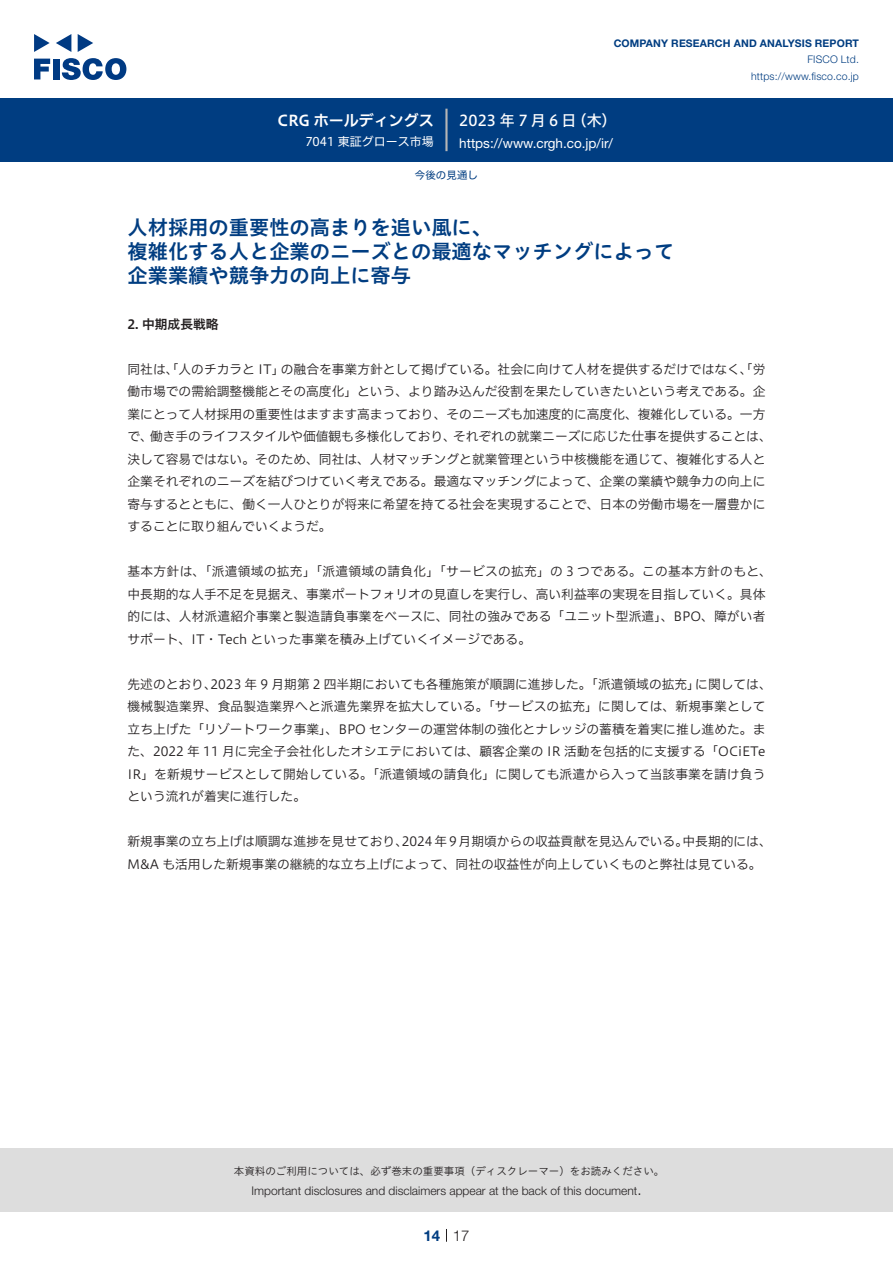
<style>
.page{position:relative;width:893px;height:1263px;background:#fff}
.page>*{position:absolute;margin:0;border:0;box-sizing:border-box;transform-origin:0 0}
.t1{font:20.25px/24px "Hiragino UD Sans Std W6";color:#003d81}
.t2{font:15px "Hiragino UD Sans F Std N W5";letter-spacing:.215em;color:#fff}
.t3{font:15px "Hiragino UD Sans F Std N W6";color:#fff}
.t4{font:300 15px "Helvetica Neue LT Std";color:#231f20}
.t5{font:700 15px "Helvetica Neue LT Std";color:#003d81}
.t6{font:13.5px "Helvetica Neue LT Std";color:#fff}
.t7{font:12.75px/22.5px "Hiragino UD Sans F Std N W3";color:#231f20}
.t8{font:12.75px "Hiragino UD Sans F Std N W6";color:#231f20}
.t9{font:300 12px "Helvetica Neue LT Std";color:#231f20}
.t10{font:12px "Hiragino UD Sans F Std N W4";color:#fff}
.t11{font:10.5px "Hiragino UD Sans Std W3";color:#231f20}
.t12{font:700 10.5px "Helvetica Neue LT Std";letter-spacing:.015em;color:#003d81}
.t13{font:300 10.5px/16.5px "Helvetica Neue LT Std";letter-spacing:.015em;color:#003d81;text-align:right}
.t14{font:10.5px "Hiragino UD Sans F Std N W4";color:#003d81}
</style>
<div class="page">
<div style="left:0;top:1148px;width:893px;height:64px;background:#ddd"></div>
<svg style="left:34px;top:59px;width:16px;height:20px"></svg>
<div style="left:53px;top:59px;width:6px;height:20px;background:#003a83"></div>
<svg style="left:62px;top:58px;width:64px;height:22px"></svg>
<svg style="left:34px;top:34px;width:16px;height:18px"></svg>
<svg style="left:78px;top:34px;width:15px;height:18px"></svg>
<svg style="left:56px;top:34px;width:15px;height:18px"></svg>
<div style="left:0;top:98px;width:893px;height:64px;background:#003d81"></div>
<hr style="left:445px;top:109px;width:3px;height:42px;background:#b5b5b6">
<svg style="left:446px;top:1229px;width:1px;height:13px"></svg>
<p class="t3" style="left:278px;top:109px;width:158px">CRG ホールディングス</p>
<p class="t10" style="left:305px;top:132px;width:130px">7041 東証グロース市場</p>
<p class="t12" style="left:614px;top:37px;width:247px">COMPANY RESEARCH AND ANALYSIS REPORT</p>
<p class="t13" style="left:751px;top:51px;width:109px">FISCO Ltd. https://www.fisco.co j p.</p>
<p class="t2" style="left:459px;top:109px;width:119px">2023年7月6日</p>
<p class="t2" style="left:572px;top:109px;width:46px">（木(</p>
<p class="t6" style="left:459px;top:135px;width:155px">https://www.crgh. c o j p. /i r/</p>
<p class="t14" style="left:415px;top:167px;width:64px">今後の見通し</p>
<h1 class="t1" style="left:128px;top:214px;width:548px">人材採用の重要性の高まりを追い風に、<br>複雑化する人と企業のニーズとの最適なマッチングによって企業業績や競争力の向上に寄与</h1>
<p class="t8" style="left:128px;top:314px;width:93px">2. 中期成長戦略</p>
<p class="t7" style="left:281px;top:357px;width:486px">の融合を事業方針として掲げている。社会に向けて人材を提供するだけではなく、「労</p>
<p class="t7" style="left:128px;top:357px;width:159px">同社は、「人のチカラと IT」</p>
<p class="t7" style="left:128px;top:379px;width:639px">働市場での需給調整機能とその高度化」という、より踏み込んだ役割を果たしていきたいという考えである。企</p>
<p class="t7" style="left:128px;top:402px;width:639px">業にとって人材採用の重要性はますます高まっており、そのニーズも加速度的に高度化、複雑化している。一方</p>
<p class="t7" style="left:453px;top:424px;width:320px">それぞれの就業ニーズに応じた仕事を提供することは、</p>
<p class="t7" style="left:150px;top:424px;width:307px">働き手のライフスタイルや価値観も多様化しており、</p>
<p class="t7" style="left:128px;top:424px;width:639px">で、<br>決して容易ではない。そのため、同社は、人材マッチングと就業管理という中核機能を通じて、複雑化する人と企業それぞれのニーズを結びつけていく考えである。最適なマッチングによって、企業の業績や競争力の向上に寄与するとともに、働く一人ひとりが将来に希望を持てる社会を実現することで、日本の労働市場を一層豊かにすることに取り組んでいくようだ。</p>
<p class="t7" style="left:128px;top:559px;width:646px">基本方針は、「派遣領域の拡充」「派遣領域の請負化」「サービスの拡充」の 3 つである。この基本方針のもと、中長期的な人手不足を見据え、事業ポートフォリオの見直しを実行し、高い利益率の実現を目指していく。具体的には、人材派遣紹介事業と製造請負事業をベースに、同社の強みである「ユニット型派遣」、BPO、障がい者サポート、IT・Tech といった事業を積み上げていくイメージである。</p>
<p class="t7" style="left:695px;top:672px;width:78px">に関しては、</p>
<p class="t7" style="left:210px;top:672px;width:491px">2023 年 9 月期第 2 四半期においても各種施策が順調に進捗した。「派遣領域の拡充」</p>
<p class="t7" style="left:128px;top:672px;width:640px">先述のとおり、<br>機械製造業界、食品製造業界へと派遣先業界を拡大している。「サービスの拡充」に関しては、新規事業として立ち上げた「リゾートワーク事業」、BPO センターの運営体制の強化とナレッジの蓄積を着実に推し進めた。また、2022 年 11 月に完全子会社化したオシエテにおいては、顧客企業の IR 活動を包括的に支援する「OCiETe IR」を新規サービスとして開始している。「派遣領域の請負化」に関しても派遣から入って当該事業を請け負うという流れが着実に進行した。</p>
<p class="t7" style="left:682px;top:829px;width:91px">中長期的には、</p>
<p class="t7" style="left:128px;top:829px;width:636px">新規事業の立ち上げは順調な進捗を見せており、<br>M&amp;A も活用した新規事業の継続的な立ち上げによって、同社の収益性が向上していくものと弊社は見ている。</p>
<p class="t7" style="left:402px;top:829px;width:288px">2024年 9 月期頃からの収益貢献を見込んでいる。</p>
<p class="t11" style="left:234px;top:1163px;width:432px">本資料のご利用については、必ず巻末の重要事項（ディスクレーマー）をお読みください。</p>
<p class="t4" style="left:637px;top:1180px;width:6px">.</p>
<p class="t9" style="left:251px;top:1183px;width:387px">Important disclosures and disclaimers appear at the back of this document</p>
<p class="t5" style="left:423px;top:1226px;width:18px">14</p>
<p class="t4" style="left:453px;top:1226px;width:18px">17</p>
</div>
